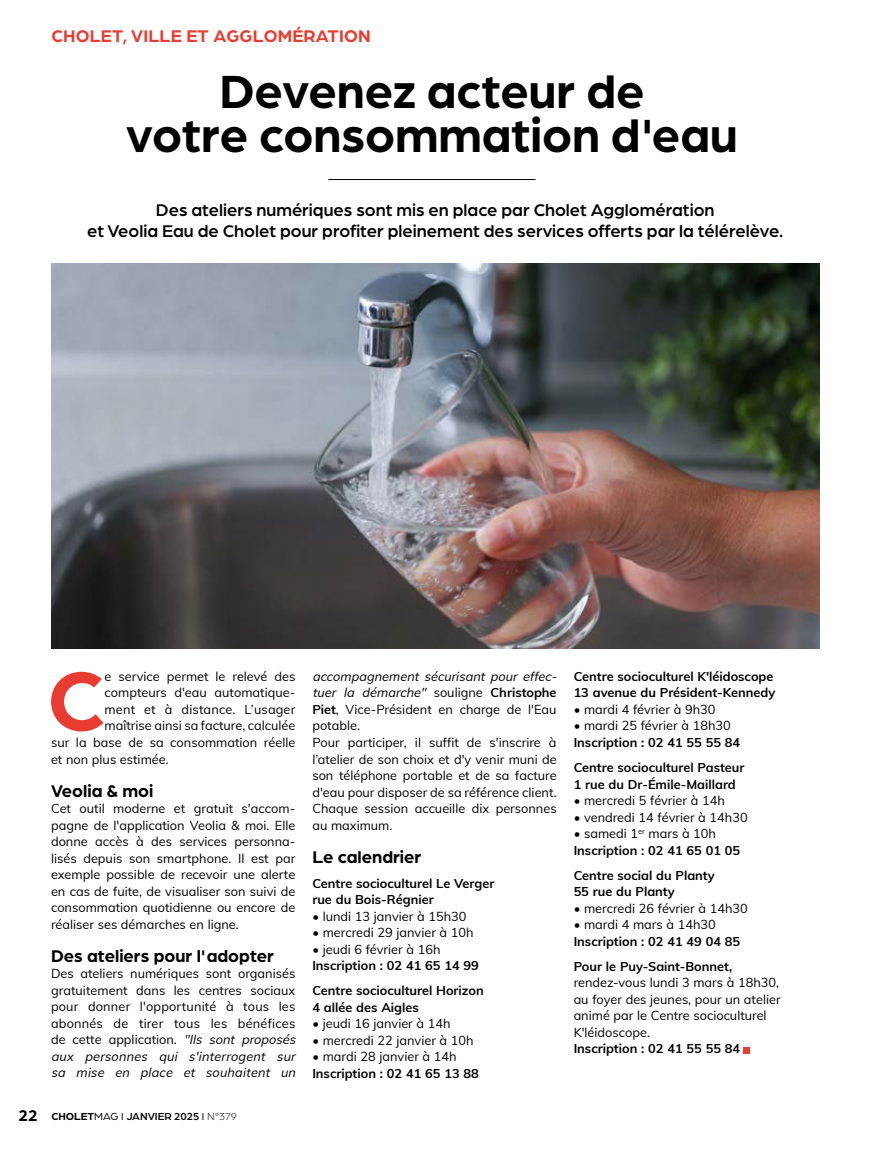
<style>
.page{position:relative;width:872px;height:1149px;background:#fff}
.page>*{position:absolute;margin:0;border:0;box-sizing:border-box;transform-origin:0 0}
.t1{font:700 89.1px "Arboria";color:#e83c32}
.t2{font:700 49.5px/44.5px "Arboria";color:#000;text-align:center}
.t3{font:500 18px/21.6px "Arboria";color:#000;text-align:center}
.t4{font:700 18px "Arboria";color:#000}
.t5{font:700 18px "Arboria";letter-spacing:.01em;color:#e83c32}
.t6{font:12.75px/16.5px "Muli";color:#000}
.t7{font:700 12.75px/16.5px "Muli";color:#000}
.t8{font:500 10.8px "Arboria";color:#000}
.s1{font-style:italic}
.s2{font-weight:700;font-size:16.5px}
.s3{font-weight:700}
.s4{font-weight:400}
.s5{font-weight:400;color:#575756}
</style>
<div class="page">
<img style="left:51px;top:264px;width:768px;height:384px">
<hr style="left:328px;top:179px;width:207px;height:1px;background:#000">
<div style="left:743px;top:1046px;width:7px;height:6px;background:#e83c32"></div>
<h3 class="t5" style="left:51px;top:23px;width:321px">CHOLET, VILLE ET AGGLOMÉRATION</h3>
<h2 class="t2" style="left:126px;top:66px;width:613px">Devenez acteur de<br>votre consommation d'eau</h2>
<h3 class="t3" style="left:87px;top:198px;width:698px">Des ateliers numériques sont mis en place par Cholet Agglomération<br>et Veolia Eau de Cholet pour profiter pleinement des services offerts par la télérelève.</h3>
<h1 class="t1" style="left:47px;top:639px;width:59px">C</h1>
<p class="t6" style="left:105px;top:667px;width:192px">e service permet le relevé des</p>
<p class="t6" style="left:105px;top:683px;width:192px">compteurs d'eau automatique-</p>
<p class="t6" style="left:105px;top:700px;width:192px">ment et à distance. L’usager</p>
<p class="t6" style="left:105px;top:716px;width:192px">maîtrise ainsi sa facture, calculée</p>
<p class="t6" style="left:51px;top:733px;width:246px">sur la base de sa consommation réelle</p>
<p class="t6" style="left:51px;top:749px;width:119px">et non plus estimée.</p>
<h3 class="t4" style="left:51px;top:777px;width:104px">Veolia &amp; moi</h3>
<p class="t6" style="left:51px;top:799px;width:246px;text-align:justify">Cet outil moderne et gratuit s'accom&shy;pagne de l'application Veolia &amp; moi. Elle donne accès à des services personna&shy;lisés depuis son smartphone. Il est par exemple possible de recevoir une alerte en cas de fuite, de visualiser son suivi de consommation quotidienne ou encore de réaliser ses démarches en ligne.</p>
<h3 class="t4" style="left:51px;top:942px;width:224px">Des ateliers pour l'adopter</h3>
<p class="t6" style="left:51px;top:964px;width:249px">Des ateliers numériques sont organisés gratuitement dans les centres sociaux pour donner l'opportunité à tous les abonnés de tirer tous les bénéfices de cette application. <span class="s1">"Ils sont proposés aux personnes qui s'interrogent sur sa mise en place et souhaitent un</span></p>
<p class="t8" style="left:18px;top:1108px;width:220px"><span class="s2">22</span> <span class="s3">CHOLET</span><span class="s4">MAG I</span> JANVIER 2025 <span class="s4">I</span> <span class="s5">N°379</span></p>
<p class="t6" style="left:312px;top:667px;width:249px"><span class="s1">accompagnement sécurisant pour effec&shy;tuer la démarche"</span> souligne <span class="s3">Christophe Piet</span>, Vice-Président en charge de l'Eau potable.<br>Pour participer, il suffit de s'inscrire à l’atelier de son choix et d'y venir muni de son téléphone portable et de sa facture d'eau pour disposer de sa référence client.<br>Chaque session accueille dix personnes au maximum.</p>
<h3 class="t4" style="left:312px;top:843px;width:111px">Le calendrier</h3>
<p class="t7" style="left:312px;top:873px;width:183px">Centre socioculturel Le Verger rue du Bois-Régnier</p>
<p class="t6" style="left:312px;top:906px;width:156px">• lundi 13 janvier à 15h30</p>
<p class="t6" style="left:312px;top:923px;width:163px">• mercredi 29 janvier à 10h</p>
<p class="t6" style="left:312px;top:939px;width:130px">• jeudi 6 février à 16h</p>
<p class="t7" style="left:312px;top:952px;width:173px;line-height:25px">Inscription : 02 41 65 14 99<br>Centre socioculturel Horizon</p>
<p class="t7" style="left:312px;top:997px;width:108px">4 allée des Aigles</p>
<p class="t6" style="left:312px;top:1014px;width:140px">• jeudi 16 janvier à 14h</p>
<p class="t6" style="left:312px;top:1030px;width:163px">• mercredi 22 janvier à 10h</p>
<p class="t6" style="left:312px;top:1047px;width:146px">• mardi 28 janvier à 14h</p>
<p class="t7" style="left:312px;top:1063px;width:168px">Inscription : 02 41 65 13 88</p>
<p class="t7" style="left:573px;top:667px;width:203px">Centre socioculturel K'léidoscope<br>13 avenue du Président-Kennedy</p>
<p class="t6" style="left:573px;top:700px;width:143px">• mardi 4 février à 9h30</p>
<p class="t6" style="left:573px;top:716px;width:159px">• mardi 25 février à 18h30</p>
<p class="t7" style="left:573px;top:729px;width:172px;line-height:25px">Inscription : 02 41 55 55 84<br>Centre socioculturel Pasteur</p>
<p class="t7" style="left:573px;top:774px;width:164px">1 rue du Dr-Émile-Maillard</p>
<p class="t6" style="left:573px;top:791px;width:153px">• mercredi 5 février à 14h</p>
<p class="t6" style="left:573px;top:807px;width:175px">• vendredi 14 février à 14h30</p>
<p class="t7" style="left:573px;top:824px;width:168px"><span class="s4">• samedi 1</span><sup>er</sup> <span class="s4">mars à 10h<br></span>Inscription : 02 41 65 01 05</p>
<p class="t7" style="left:573px;top:865px;width:143px">Centre social du Planty<br>55 rue du Planty</p>
<p class="t6" style="left:573px;top:898px;width:176px">• mercredi 26 février à 14h30</p>
<p class="t6" style="left:573px;top:915px;width:144px">• mardi 4 mars à 14h30</p>
<p class="t7" style="left:573px;top:927px;width:168px;line-height:25px">Inscription : 02 41 49 04 85<br>Pour le Puy-Saint-Bonnet,</p>
<p class="t6" style="left:573px;top:973px;width:208px">rendez-vous lundi 3 mars à 18h30, au foyer des jeunes, pour un atelier animé par le Centre socioculturel<br>K'léidoscope.</p>
<p class="t7" style="left:573px;top:1039px;width:168px">Inscription : 02 41 55 55 84</p>
</div>
